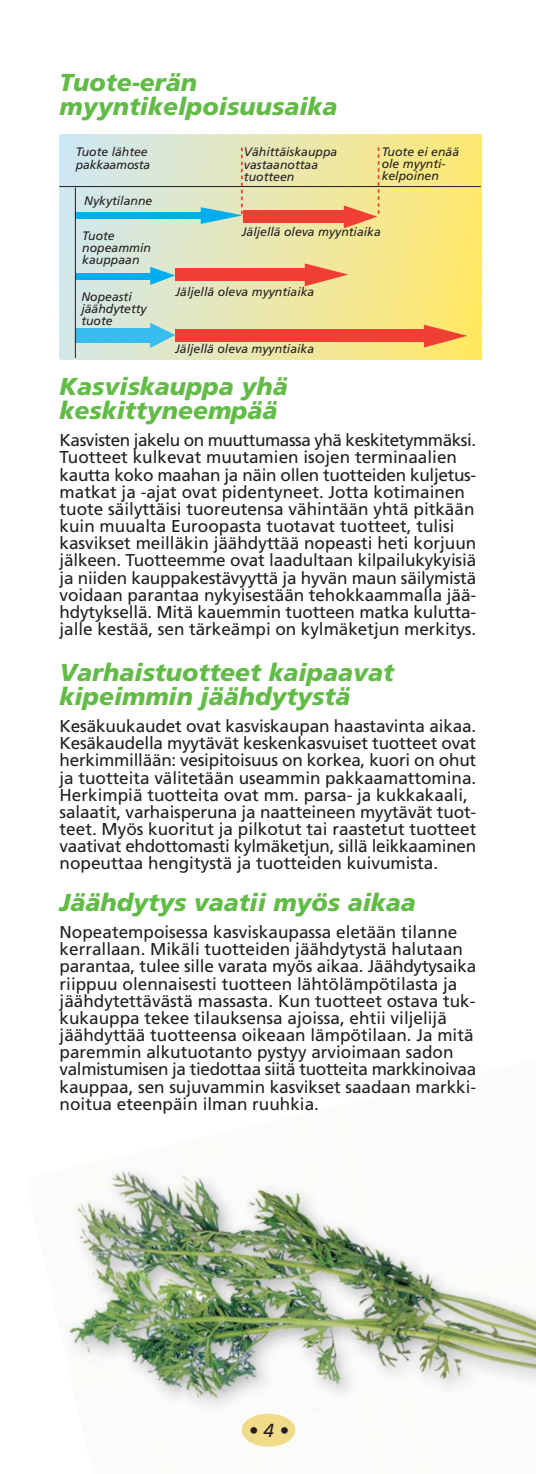
<style>
.page{position:relative;width:536px;height:1474px;background:#fff}
.page>*{position:absolute;margin:0;border:0;box-sizing:border-box;transform-origin:0 0}
.t1{font:italic 900 24.5px/24.5px "Frutiger";color:#61bb46}
.t2{font:italic 18.9px "Frutiger";color:#231f20}
.t3{font:17.15px/17.2px "Frutiger";color:#231f20}
.t4{font:italic 12.25px/12.2px "Frutiger";color:#231f20}
</style>
<div class="page">
<img style="left:67px;top:1170px;width:469px;height:277px">
<div style="left:242px;top:1413px;width:53px;height:33px;background:#f0db89;border-radius:50%"></div>
<hr style="left:59px;top:186px;width:421px;height:1px;background:#231f20">
<svg style="left:60px;top:134px;width:421px;height:225px;background:#e0d6a5"></svg>
<h1 class="t1" style="left:60px;top:72px;width:279px">Tuote-erän myyntikelpoisuusaika</h1>
<p class="t4" style="left:76px;top:147px;width:76px">Tuote lähtee pakkaamosta</p>
<p class="t4" style="left:244px;top:147px;width:95px">Vähittäiskauppa vastaanottaa tuotteen</p>
<p class="t4" style="left:381px;top:146px;width:79px">Tuote ei enää ole myynti&shy;kelpoinen</p>
<p class="t4" style="left:84px;top:196px;width:70px">Nykytilanne</p>
<p class="t4" style="left:82px;top:230px;width:70px">Tuote nopeammin kauppaan</p>
<p class="t4" style="left:81px;top:291px;width:67px">Nopeasti jäähdytetty tuote</p>
<p class="t4" style="left:175px;top:286px;width:140px">Jäljellä oleva myyntiaika</p>
<p class="t4" style="left:242px;top:226px;width:140px">Jäljellä oleva myyntiaika</p>
<p class="t4" style="left:175px;top:344px;width:140px">Jäljellä oleva myyntiaika</p>
<h1 class="t1" style="left:60px;top:376px;width:229px">Kasviskauppa yhä keskittyneempää</h1>
<p class="t3" style="left:60px;top:433px;width:418px">Kasvisten jakelu on muuttumassa yhä keskitetymmäksi.<br>Tuotteet kulkevat muutamien isojen terminaalien kautta koko maahan ja näin ollen tuotteiden kuljetus&shy;matkat ja -ajat ovat pidentyneet. Jotta kotimainen tuote säilyttäisi tuoreutensa vähintään yhtä pitkään kuin muualta Euroopasta tuotavat tuotteet, tulisi kasvikset meilläkin jäähdyttää nopeasti heti korjuun jälkeen. Tuotteemme ovat laadultaan kilpailukykyisiä ja niiden kauppakestävyyttä ja hyvän maun säilymistä voidaan parantaa nykyisestään tehokkaammalla jää&shy;hdytyksellä. Mitä kauemmin tuotteen matka kulutta&shy;jalle kestää, sen tärkeämpi on kylmäketjun merkitys.</p>
<h1 class="t1" style="left:60px;top:661px;width:336px">Varhaistuotteet kaipaavat kipeimmin jäähdytystä</h1>
<p class="t3" style="left:60px;top:719px;width:418px">Kesäkuukaudet ovat kasviskaupan haastavinta aikaa.<br>Kesäkaudella myytävät keskenkasvuiset tuotteet ovat herkimmillään: vesipitoisuus on korkea, kuori on ohut ja tuotteita välitetään useammin pakkaamattomina.<br>Herkimpiä tuotteita ovat mm. parsa- ja kukkakaali, salaatit, varhaisperuna ja naatteineen myytävät tuot&shy;teet. Myös kuoritut ja pilkotut tai raastetut tuotteet vaativat ehdottomasti kylmäketjun, sillä leikkaaminen nopeuttaa hengitystä ja tuotteiden kuivumista.</p>
<h1 class="t1" style="left:60px;top:892px;width:357px">Jäähdytys vaatii myös aikaa</h1>
<p class="t3" style="left:60px;top:925px;width:418px">Nopeatempoisessa kasviskaupassa eletään tilanne kerrallaan. Mikäli tuotteiden jäähdytystä halutaan parantaa, tulee sille varata myös aikaa. Jäähdytysaika riippuu olennaisesti tuotteen lähtölämpötilasta ja jäähdytettävästä massasta. Kun tuotteet ostava tuk&shy;kukauppa tekee tilauksensa ajoissa, ehtii viljelijä jäähdyttää tuotteensa oikeaan lämpötilaan. Ja mitä paremmin alkutuotanto pystyy arvioimaan sadon valmistumisen ja tiedottaa siitä tuotteita markkinoivaa kauppaa, sen sujuvammin kasvikset saadaan markki&shy;noitua eteenpäin ilman ruuhkia.</p>
<p class="t2" style="left:249px;top:1422px;width:41px">• 4 •</p>
</div>
